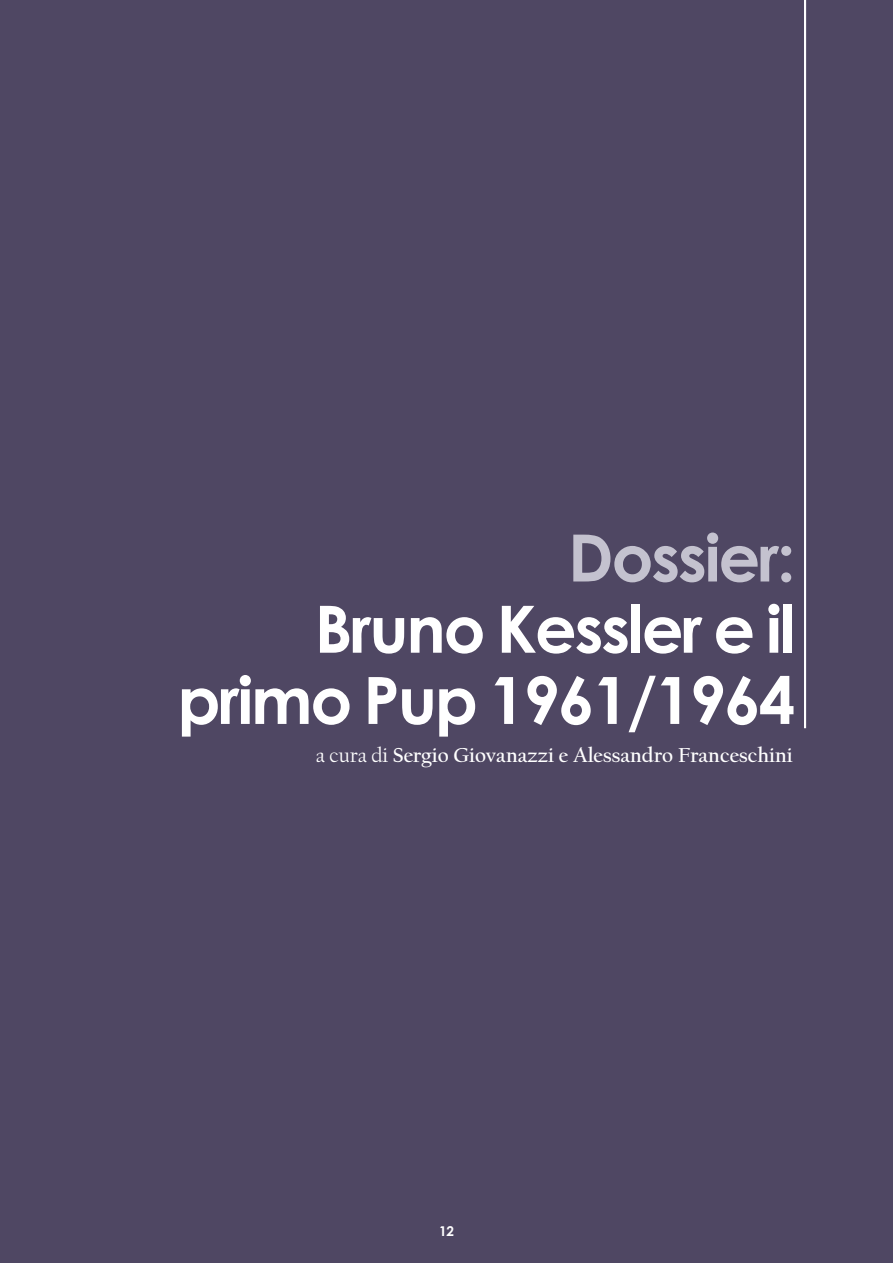
<style>
.page{position:relative;width:893px;height:1263px;background:#4f4763}
.page>*{position:absolute;margin:0;border:0;box-sizing:border-box;transform-origin:0 0}
.t1{font:700 65.25px/71.2px "Century Gothic";letter-spacing:-.03em;color:#fff;text-align:right}
.t2{font:700 65.25px "Century Gothic";letter-spacing:-.03em;color:#c4c2cf}
.t3{font:700 21px "Californian FB";color:#fff}
.t4{font:700 13.5px "Century Gothic";color:#fff}
.s1{font-weight:400}
</style>
<div class="page">
<hr style="left:804px;top:0;width:2px;height:728px;background:#fff">
<h1 class="t2" style="left:568px;top:532px;width:229px">Dossier:</h1>
<h1 class="t1" style="left:178px;top:599px;width:619px">Bruno Kessler e il primo Pup 1961/1964</h1>
<p class="t3" style="left:316px;top:746px;width:479px"><span class="s1">a cura di</span> Sergio Giovanazzi e Alessandro Franceschini</p>
<p class="t4" style="left:439px;top:1226px;width:16px">12</p>
</div>
